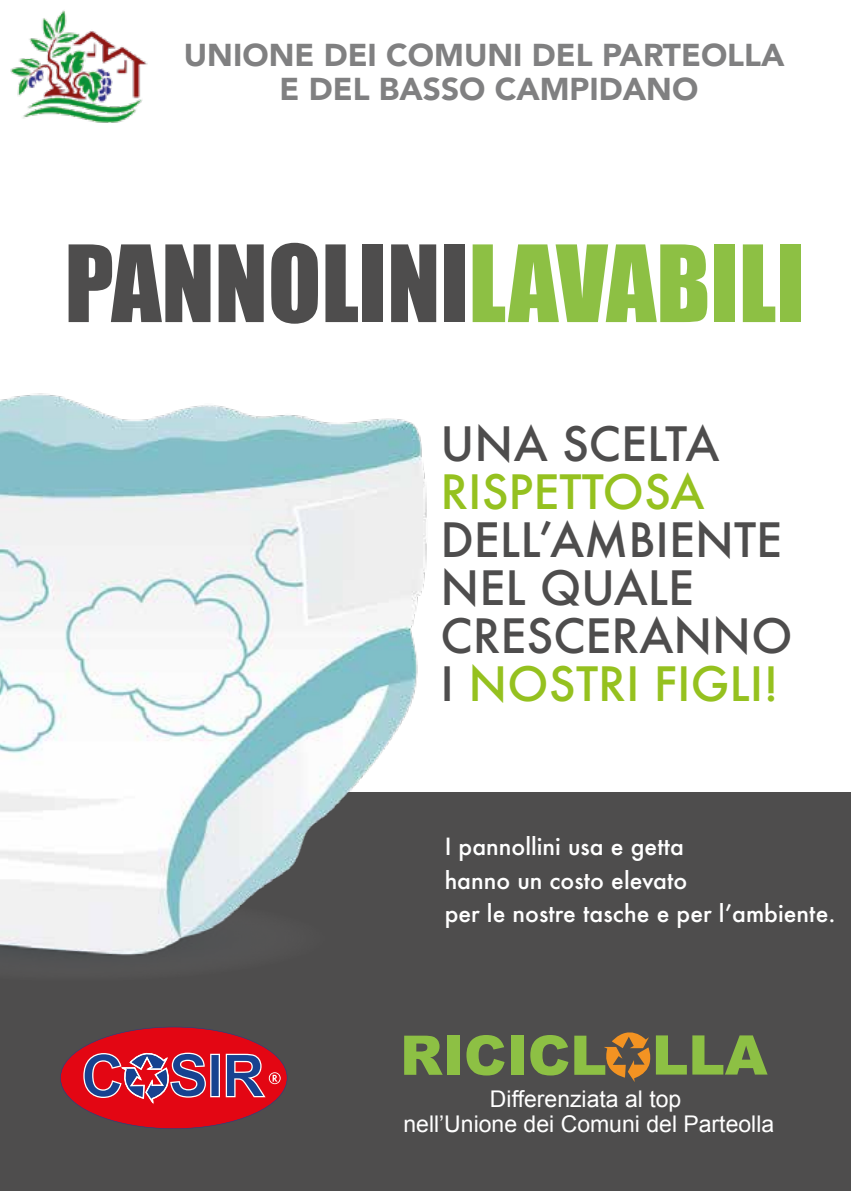
<style>
.page{position:relative;width:851px;height:1191px;background:#fff}
.page>*{position:absolute;margin:0;border:0;box-sizing:border-box;transform-origin:0 0}
.t1{font:98.2px "Impact";color:#4e4d4d}
.t2{font:900 54.6px "Arial";color:#8dc044}
.t3{font:500 46px/48px "Futura";color:#4e4d4d}
.t4{font:500 46px "Futura";color:#95c11f}
.t5{font:900 31.6px/34.2px "Avenir";color:#808081;text-align:center}
.t6{font:500 23px/33.2px "Futura";color:#fff}
.t7{font:23px/25px "Arial";color:#fff;text-align:center}
.s1{color:#8dc044}
.s2{color:#95c11f}
</style>
<div class="page">
<img style="left:10px;top:10px;width:138px;height:113px">
<div style="left:0;top:792px;width:850px;height:399px;background:#4e4d4d"></div>
<svg style="left:60px;top:1026px;width:227px;height:103px"></svg>
<img style="left:0;top:393px;width:427px;height:563px">
<svg style="left:604px;top:1032px;width:47px;height:50px"></svg>
<h3 class="t5" style="left:184px;top:37px;width:602px">UNIONE DEI COMUNI DEL PARTEOLLA<br>E DEL BASSO CAMPIDANO</h3>
<h1 class="t1" style="left:65px;top:207px;width:741px">PANNOLINI<span class="s1">LAVABILI</span></h1>
<h3 class="t3" style="left:440px;top:419px;width:280px">UNA SCELTA</h3>
<h3 class="t4" style="left:440px;top:460px;width:265px">RISPETTOSA</h3>
<h3 class="t3" style="left:440px;top:515px;width:353px">DELLʼAMBIENTE<br>NEL QUALE<br>CRESCERANNO<br>I <span class="s2">NOSTRI FIGLI!</span></h3>
<p class="t6" style="left:444px;top:830px;width:392px">I pannollini usa e getta<br>hanno un costo elevato<br>per le nostre tasche e per lʼambiente.</p>
<h2 class="t2" style="left:400px;top:1015px;width:208px">RICICL</h2>
<p class="t7" style="left:403px;top:1086px;width:372px">Differenziata al top<br>nell’Unione dei Comuni del Parteolla</p>
<h2 class="t2" style="left:651px;top:1015px;width:117px">LLA</h2>
</div>
